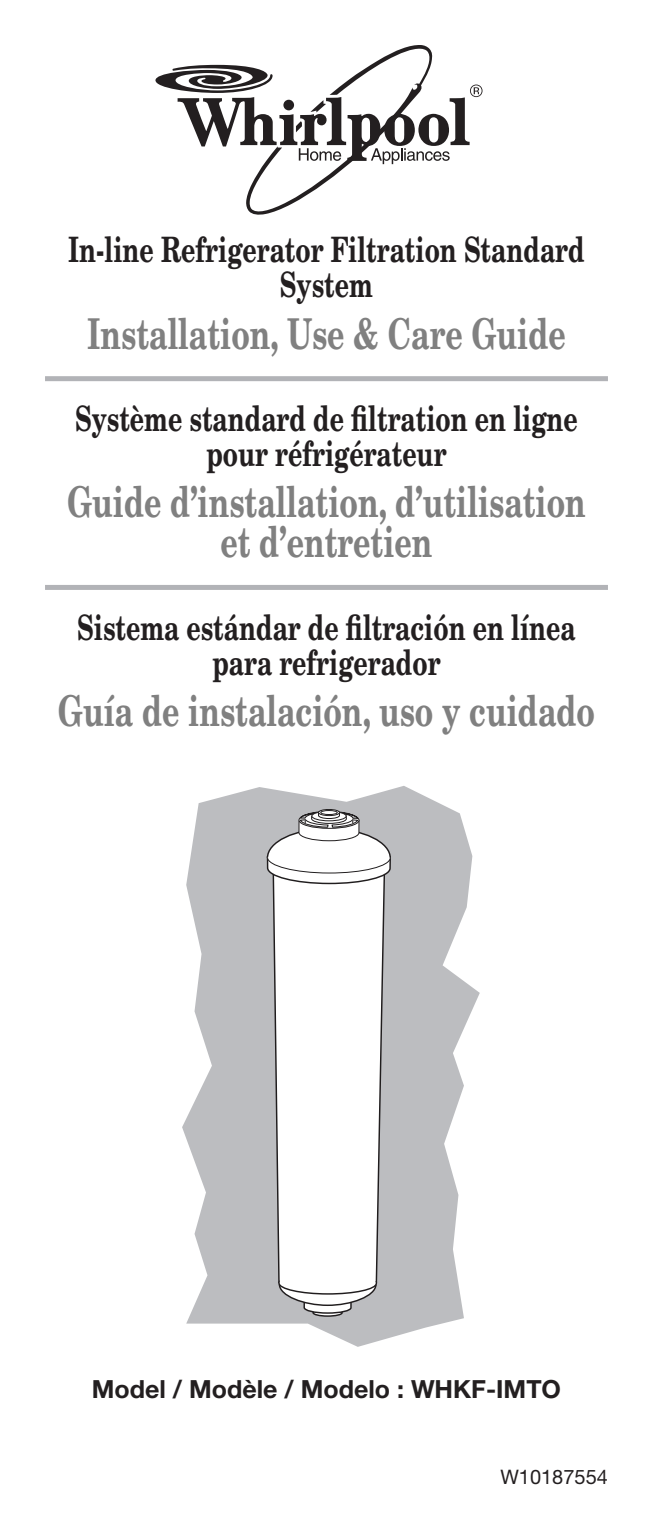
<style>
.page{position:relative;width:653px;height:1530px;background:#fff}
.page>*{position:absolute;margin:0;border:0;box-sizing:border-box;transform-origin:0 0}
.t1{font:700 42.5px/40px "New Century Schlbk";color:#808080;text-align:center;scale:.71 1}
.t2{font:700 35px/35px "New Century Schlbk";color:#231f20;text-align:center;scale:.71 1}
.t3{font:700 25px "Helvetica Neue";color:#231f20}
.t4{font:20px "Helvetica Neue";color:#231f20}
</style>
<div class="page">
<div style="left:45px;top:376px;width:563px;height:5px;background:#b2b3b7"></div>
<div style="left:45px;top:585px;width:563px;height:5px;background:#b2b3b7"></div>
<svg style="left:182px;top:786px;width:297px;height:561px;fill:#bcbdc0"></svg>
<svg style="left:155px;top:45px;width:327px;height:170px"></svg>
<svg style="left:272px;top:885px;width:114px;height:432px"></svg>
<svg style="left:320px;top:1062px;width:14px;height:9px"></svg>
<svg style="left:267px;top:809px;width:124px;height:76px"></svg>
<div style="left:318px;top:809px;width:22px;height:7px;border:1px solid #201d1e;border-radius:50%"></div>
<hr style="left:321px;top:811px;width:16px;height:4px;background:#fff;border-radius:50%">
<div style="left:320px;top:810px;width:17px;height:5px;border:1px solid #201d1e;border-radius:50%"></div>
<p class="t2" style="left:68px;top:232px;width:728px">In-line Refrigerator Filtration Standard<br>System</p>
<p class="t1" style="left:87px;top:313px;width:675px">Installation, Use &amp; Care Guide</p>
<p class="t2" style="left:75px;top:401px;width:709px">Système standard de filtration en ligne pour réfrigérateur</p>
<p class="t1" style="left:67px;top:482px;width:732px">Guide d’installation, d’utilisation et d’entretien</p>
<p class="t2" style="left:77px;top:610px;width:703px">Sistema estándar de filtración en línea para refrigerador</p>
<p class="t1" style="left:58px;top:690px;width:757px">Guía de instalación, uso y cuidado</p>
<p class="t3" style="left:92px;top:1374px;width:470px">Model / Modèle / Modelo : WHKF-IMTO</p>
<p class="t4" style="left:500px;top:1465px;width:109px">W10187554</p>
</div>
